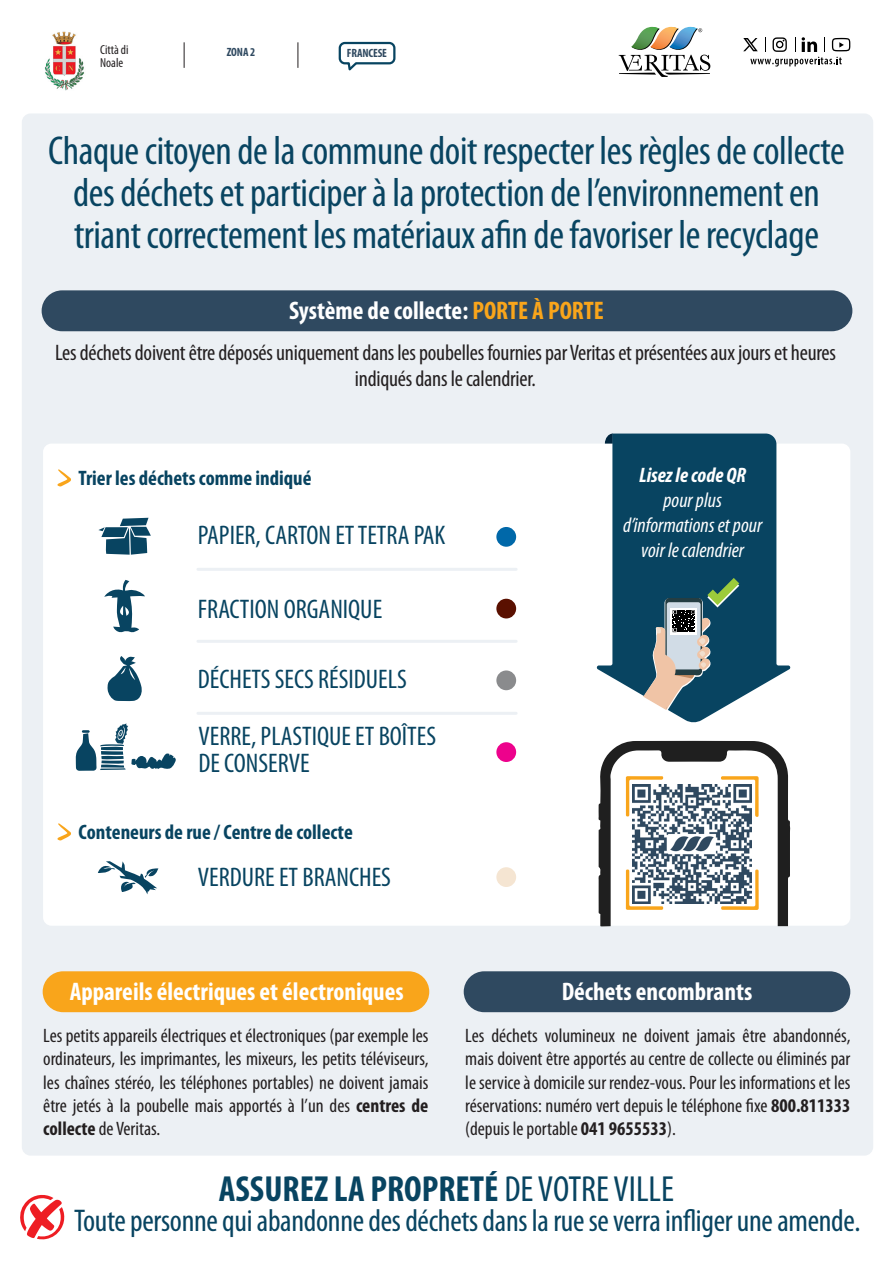
<style>
.page{position:relative;width:893px;height:1263px;background:#fff}
.page>*{position:absolute;margin:0;border:0;box-sizing:border-box;transform-origin:0 0}
.t1{font:condensed 40.5px/42px "Myriad Pro";letter-spacing:-.01em;color:#084461;text-align:center}
.t2{font:700 condensed 36.45px "Myriad Pro";color:#084461}
.t3{font:condensed 31.5px "Myriad Pro";letter-spacing:-.01em;color:#084461}
.t4{font:condensed 27px/27px "Myriad Pro";color:#084461}
.t5{font:700 condensed 25.5px "Myriad Pro";color:#fff}
.t6{font:condensed 22.5px/25.5px "Myriad Pro";letter-spacing:-.01em;color:#231f20;text-align:center}
.t7{font:700 condensed 21px "Myriad Pro";color:#084461}
.t8{font:italic condensed 21px/25.2px "Myriad Pro";color:#fff;text-align:center}
.t9{font:italic 700 condensed 21px "Myriad Pro";color:#fff}
.t10{font:condensed 19.5px/23.4px "Myriad Pro";color:#231f20;text-align:justify}
.t11{font:condensed 13.05px "Myriad Pro";color:#231f20}
.t12{font:700 condensed 12px "Myriad Pro";letter-spacing:-.01em;color:#2f4960}
.s1{color:#f9a51b}
.s2{font-weight:700}
.s3{font-weight:400}
</style>
<div class="page">
<div style="left:22px;top:113px;width:851px;height:1042px;background:#ecf0f4;border-radius:9px"></div>
<div style="left:43px;top:444px;width:807px;height:482px;background:#fff;border-radius:8px"></div>
<svg style="left:596px;top:434px;width:195px;height:289px;fill:#084461"></svg>
<div style="left:42px;top:290px;width:810px;height:41px;background:#2f4960;border-radius:20px"></div>
<svg style="left:98px;top:518px;width:53px;height:37px"></svg>
<svg style="left:104px;top:580px;width:41px;height:53px"></svg>
<svg style="left:107px;top:656px;width:35px;height:45px"></svg>
<hr style="left:198px;top:568px;width:318px;height:3px;background:#ecf0f4">
<hr style="left:198px;top:640px;width:318px;height:3px;background:#ecf0f4">
<hr style="left:198px;top:712px;width:318px;height:3px;background:#ecf0f4">
<div style="left:496px;top:527px;width:20px;height:20px;background:#0068a9;border-radius:50%"></div>
<div style="left:496px;top:599px;width:20px;height:19px;background:#5a1000;border-radius:50%"></div>
<div style="left:496px;top:670px;width:20px;height:20px;background:#8a8b8d;border-radius:50%"></div>
<svg style="left:598px;top:741px;width:192px;height:186px"></svg>
<svg style="left:57px;top:469px;width:14px;height:17px"></svg>
<svg style="left:643px;top:578px;width:96px;height:134px"></svg>
<div style="left:43px;top:971px;width:386px;height:41px;background:#f9a51b;border-radius:20px"></div>
<div style="left:464px;top:971px;width:386px;height:41px;background:#2f4960;border-radius:20px"></div>
<svg style="left:20px;top:1194px;width:45px;height:45px"></svg>
<div style="left:496px;top:742px;width:20px;height:20px;background:#ed028c;border-radius:50%"></div>
<svg style="left:76px;top:723px;width:100px;height:48px"></svg>
<div style="left:496px;top:867px;width:20px;height:20px;background:#f5e5d2;border-radius:50%"></div>
<svg style="left:98px;top:861px;width:60px;height:33px"></svg>
<svg style="left:57px;top:823px;width:14px;height:17px"></svg>
<svg style="left:619px;top:26px;width:91px;height:51px"></svg>
<svg style="left:743px;top:37px;width:107px;height:30px"></svg>
<svg style="left:298px;top:42px;width:1px;height:26px"></svg>
<svg style="left:338px;top:41px;width:58px;height:30px"></svg>
<img style="left:45px;top:31px;width:39px;height:60px">
<svg style="left:184px;top:42px;width:1px;height:26px"></svg>
<p class="t11" style="left:100px;top:42px;width:30px">Città di</p>
<p class="t11" style="left:100px;top:55px;width:25px">Noale</p>
<p class="t12" style="left:227px;top:45px;width:30px">ZONA 2</p>
<p class="t12" style="left:347px;top:46px;width:42px">FRANCESE</p>
<p class="t1" style="left:48px;top:129px;width:798px">Chaque citoyen de la commune doit respecter les règles de collecte des déchets et participer à la protection de l’environnement en triant correctement les matériaux afin de favoriser le recyclage</p>
<p class="t5" style="left:289px;top:295px;width:316px">Système de collecte: <span class="s1">PORTE À PORTE</span></p>
<p class="t6" style="left:55px;top:340px;width:782px">Les déchets doivent être déposés uniquement dans les poubelles fournies par Veritas et présentées aux jours et heures indiqués dans le calendrier.</p>
<p class="t7" style="left:78px;top:465px;width:235px">Trier les déchets comme indiqué</p>
<p class="t9" style="left:639px;top:461px;width:108px">Lisez le code QR</p>
<p class="t8" style="left:663px;top:487px;width:60px">pour plus</p>
<p class="t8" style="left:623px;top:512px;width:141px">d’informations et pour voir le calendrier</p>
<p class="t4" style="left:198px;top:521px;width:249px">PAPIER, CARTON ET TETRA PAK</p>
<p class="t4" style="left:198px;top:595px;width:186px">FRACTION ORGANIQUE</p>
<p class="t4" style="left:198px;top:665px;width:210px">DÉCHETS SECS RÉSIDUELS</p>
<p class="t4" style="left:198px;top:722px;width:239px">VERRE, PLASTIQUE ET BOÎTES<br>DE CONSERVE</p>
<p class="t7" style="left:79px;top:819px;width:276px">Conteneurs de rue / Centre de collecte</p>
<p class="t4" style="left:198px;top:864px;width:195px">VERDURE ET BRANCHES</p>
<p class="t5" style="left:70px;top:976px;width:335px">Appareils électriques et électroniques</p>
<p class="t5" style="left:562px;top:976px;width:192px">Déchets encombrants</p>
<p class="t10" style="left:43px;top:1023px;width:387px">Les petits appareils électriques et électroniques (par exemple les ordinateurs, les imprimantes, les mixeurs, les petits téléviseurs, les chaînes stéréo, les téléphones portables) ne doivent jamais être jetés à la poubelle mais apportés à l’un des <span class="s2">centres de collecte</span> de Veritas.</p>
<p class="t10" style="left:465px;top:1023px;width:387px">Les déchets volumineux ne doivent jamais être abandonnés, mais doivent être apportés au centre de collecte ou éliminés par le service à domicile sur rendez-vous. Pour les informations et les réservations: numéro vert depuis le téléphone fixe <span class="s2">800.811333 </span>(depuis le portable <span class="s2">041 9655533</span>).</p>
<p class="t2" style="left:219px;top:1166px;width:457px">ASSUREZ LA PROPRETÉ <span class="s3">DE VOTRE VILLE</span></p>
<p class="t3" style="left:74px;top:1201px;width:788px">Toute personne qui abandonne des déchets dans la rue se verra infliger une amende.</p>
</div>
